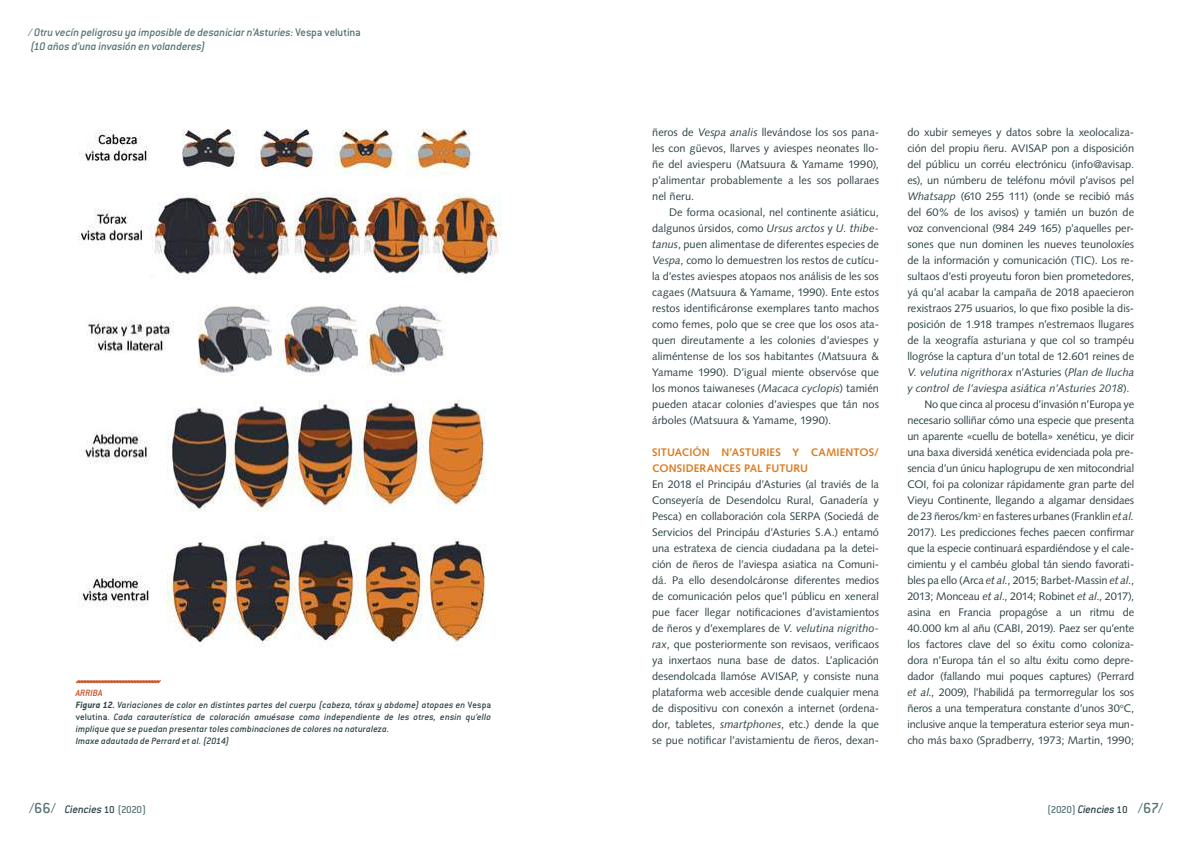
<style>
.page{position:relative;width:1191px;height:842px;background:#fff}
.page>*{position:absolute;margin:0;border:0;box-sizing:border-box;transform-origin:0 0}
.t1{font:italic 500 12px/14.4px "Conduit ITC Std";letter-spacing:-.005em;color:#547273}
.t2{font:italic 500 12px "Conduit ITC Std";letter-spacing:-.01em;color:#2b4244}
.t3{font:11px/16px "Syntax LT Std";letter-spacing:-.005em;color:#2b4244;text-align:justify}
.t4{font:italic 11px "Syntax LT Std";letter-spacing:-.005em;color:#2b4244}
.t5{font:700 11px/16px "Syntax LT Std";letter-spacing:.015em;color:#dc7b1e}
.t6{font:italic 500 10px/12px "Conduit ITC Std";letter-spacing:.015em;color:#2b4244}
.s1{font-style:normal}
.s2{color:#c64c1e}
.s3{font-weight:700}
.s4{font-style:italic}
.s5{font-style:normal;font-size:16px;color:#547273}
.s6{font-style:normal;font-size:11px}
.s7{font-style:normal;font-size:11px;color:#547273}
</style>
<div class="page">
<img style="left:78px;top:130px;width:424px;height:517px">
<svg style="left:75px;top:680px;width:86px;height:4px"></svg>
<p class="t1" style="left:28px;top:25px;width:334px">/ Otru vecín peligrosu ya imposible de desaniciar n’Asturies: <span class="s1">Vespa velutina </span>(10 años d’una invasión en volanderes)</p>
<p class="t6" style="left:76px;top:686px;width:417px"><span class="s2">ARRIBA<br></span><span class="s3">Figura 12.</span> Variaciones de color en distintes partes del cuerpu (cabeza, tórax y abdome) atopaes en <span class="s1">Vespa velutina.</span> Cada carauterística de coloración amuésase como independiente de les otres, ensin qu’ello implique que se puedan presentar toles combinaciones de colores na naturaleza.<br>Imaxe adautada de Perrard et al. (2014)</p>
<p class="t3" style="left:652px;top:124px;width:228px">ñeros de <span class="s4">Vespa analis</span> llevándose los sos pana&shy;les con güevos, llarves y aviespes neonates llo&shy;ñe del aviesperu (Matsuura &amp; Yamame 1990), p’alimentar probablemente a les sos pollaraes nel ñeru.</p>
<p class="t3" style="left:652px;top:204px;width:228px;text-indent:17px">De forma ocasional, nel continente asiáticu, dalgunos úrsidos, como <span class="s4">Ursus arctos</span> y <span class="s4">U. thibe&shy;tanus</span>, puen alimentase de diferentes especies de <span class="s4">Vespa</span>, como lo demuestren los restos de cutícu&shy;la d’estes aviespes atopaos nos análisis de les sos cagaes (Matsuura &amp; Yamame, 1990). Ente estos restos identificáronse exemplares tanto machos como femes, polo que se cree que los osos ata&shy;quen direutamente a les colonies d’aviespes y aliméntense de los sos habitantes (Matsuura &amp; Yamame 1990). D’igual miente observóse que los monos taiwaneses (<span class="s4">Macaca cyclopis</span>) tamién pueden atacar colonies d’aviespes que tán nos árboles (Matsuura &amp; Yamame, 1990).</p>
<p class="t5" style="left:652px;top:444px;width:228px">SITUACIÓN N’ASTURIES Y CAMIENTOS/<br>CONSIDERANCES PAL FUTURU</p>
<p class="t3" style="left:652px;top:476px;width:228px">En 2018 el Principáu d’Asturies (al traviés de la Conseyería de Desendolcu Rural, Ganadería y Pesca) en collaboración cola SERPA (Sociedá de Servicios del Principáu d’Asturies S.A.) entamó una estratexa de ciencia ciudadana pa la detei&shy;ción de ñeros de l’aviespa asiatica na Comuni&shy;dá. Pa ello desendolcáronse diferentes medios de comunicación pelos que’l públicu en xeneral pue facer llegar notificaciones d’avistamientos de ñeros y d’exemplares de <span class="s4">V. velutina nigritho&shy;rax</span>, que posteriormente son revisaos, verificaos ya inxertaos nuna base de datos. L’aplicación desendolcada llamóse AVISAP, y consiste nuna plataforma web accesible dende cualquier mena de dispositivu con conexón a internet (ordena&shy;dor, tabletes, <span class="s4">smartphones</span>, etc.) dende la que se pue notificar l’avistamientu de ñeros, dexan-</p>
<p class="t3" style="left:907px;top:124px;width:228px">do xubir semeyes y datos sobre la xeolocaliza-</p>
<p class="t3" style="left:907px;top:140px;width:228px">ción del propiu ñeru. AVISAP pon a disposición</p>
<p class="t3" style="left:907px;top:156px;width:228px">del públicu un corréu electrónicu (info@avisap.</p>
<p class="t3" style="left:907px;top:172px;width:228px">es), un númberu de teléfonu móvil p’avisos pel</p>
<p class="t3" style="left:907px;top:188px;width:228px"><span class="s4">Whatsapp</span> (610 255 111) (onde se recibió más</p>
<p class="t3" style="left:907px;top:204px;width:228px">del 60% de los avisos) y tamién un buzón de</p>
<p class="t3" style="left:907px;top:220px;width:228px">voz convencional (984 249 165) p’aquelles per-</p>
<p class="t3" style="left:907px;top:236px;width:228px">sones que nun dominen les nueves teunoloxíes</p>
<p class="t3" style="left:907px;top:252px;width:228px">de la información y comunicación (TIC). Los re-</p>
<p class="t3" style="left:907px;top:268px;width:228px">sultaos d’esti proyeutu foron bien prometedores,</p>
<p class="t3" style="left:907px;top:284px;width:228px">yá qu’al acabar la campaña de 2018 apaecieron</p>
<p class="t3" style="left:907px;top:300px;width:228px">rexistraos 275 usuarios, lo que fixo posible la dis-</p>
<p class="t3" style="left:907px;top:316px;width:228px">posición de 1.918 trampes n’estremaos llugares</p>
<p class="t3" style="left:907px;top:332px;width:228px">de la xeografía asturiana y que col so trampéu</p>
<p class="t3" style="left:907px;top:348px;width:228px">llogróse la captura d’un total de 12.601 reines de</p>
<p class="t4" style="left:907px;top:366px;width:228px">V. velutina nigrithorax <span class="s1">n’Asturies (</span>Plan de llucha</p>
<p class="t4" style="left:907px;top:382px;width:223px">y control de l’aviespa asiática n’Asturies 2018<span class="s1">).</span></p>
<p class="t3" style="left:924px;top:396px;width:211px">No que cinca al procesu d’invasión n’Europa ye</p>
<p class="t3" style="left:907px;top:412px;width:228px">necesario solliñar cómo una especie que presenta</p>
<p class="t3" style="left:907px;top:428px;width:228px">un aparente «cuellu de botella» xenéticu, ye dicir</p>
<p class="t3" style="left:907px;top:444px;width:228px">una baxa diversidá xenética evidenciada pola pre-</p>
<p class="t3" style="left:907px;top:460px;width:228px">sencia d’un únicu haplogrupu de xen mitocondrial</p>
<p class="t3" style="left:907px;top:476px;width:228px">COI, foi pa colonizar rápidamente gran parte del</p>
<p class="t3" style="left:907px;top:492px;width:228px">Vieyu Continente, llegando a algamar densidaes</p>
<p class="t3" style="left:907px;top:508px;width:228px">de 23 ñeros/km<sup>2</sup> en fasteres urbanes (Franklin <span class="s4">et al.</span></p>
<p class="t3" style="left:907px;top:524px;width:228px">2017). Les predicciones feches paecen confirmar</p>
<p class="t3" style="left:907px;top:540px;width:228px">que la especie continuará espardiéndose y el cale-</p>
<p class="t3" style="left:907px;top:556px;width:228px">cimientu y el cambéu global tán siendo favorati-</p>
<p class="t3" style="left:907px;top:572px;width:228px">bles pa ello (Arca <span class="s4">et al.</span>, 2015; Barbet-Massin <span class="s4">et al.</span>,</p>
<p class="t3" style="left:907px;top:588px;width:228px">2013; Monceau <span class="s4">et al</span>., 2014; Robinet <span class="s4">et al</span>., 2017),</p>
<p class="t3" style="left:907px;top:604px;width:228px">asina en Francia propagóse a un ritmu de</p>
<p class="t3" style="left:907px;top:620px;width:228px">40.000 km al añu (CABI, 2019). Paez ser qu’ente</p>
<p class="t3" style="left:907px;top:636px;width:228px">los factores clave del so éxitu como coloniza-</p>
<p class="t3" style="left:907px;top:652px;width:228px">dora n’Europa tán el so altu éxitu como depre-</p>
<p class="t3" style="left:907px;top:668px;width:228px">dador (fallando mui poques captures) (Perrard</p>
<p class="t3" style="left:907px;top:684px;width:228px"><span class="s4">et al</span>., 2009), l’habilidá pa termorregular los sos</p>
<p class="t3" style="left:907px;top:700px;width:228px">ñeros a una temperatura constante d’unos 30<sup>o</sup>C,</p>
<p class="t3" style="left:907px;top:716px;width:228px">inclusive anque la temperatura esterior seya mun-</p>
<p class="t3" style="left:907px;top:732px;width:228px">cho más baxo (Spradberry, 1973; Martin, 1990;</p>
<p class="t2" style="left:29px;top:802px;width:119px"><span class="s5">/66/</span> Ciencies <span class="s6">10</span> <span class="s7">(2020)</span></p>
<p class="t2" style="left:1047px;top:802px;width:118px"><span class="s7">(2020)</span> Ciencies <span class="s6">10</span> <span class="s5">/67/</span></p>
</div>
